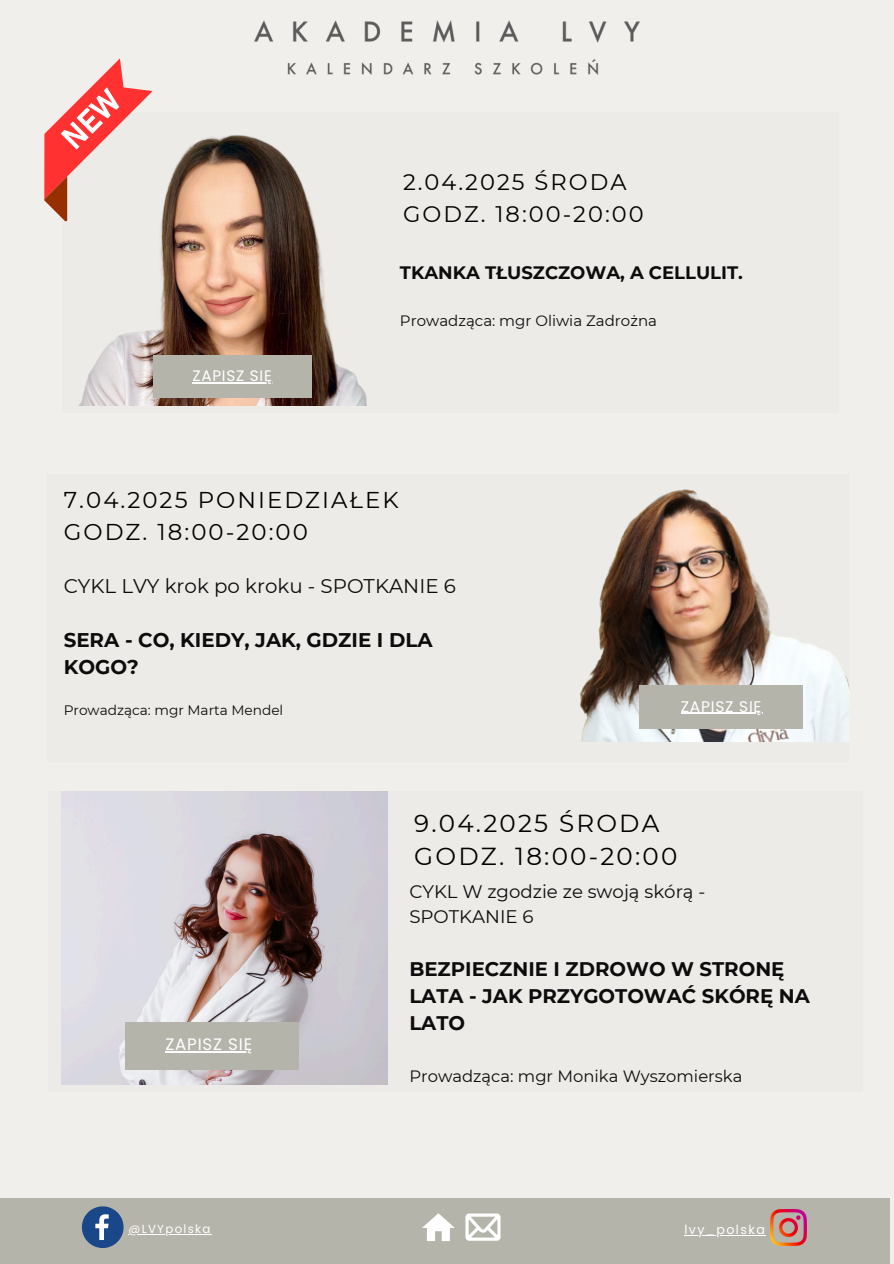
<style>
.page{position:relative;width:894px;height:1264px;background:#fff}
.page>*{position:absolute;margin:0;border:0;box-sizing:border-box;transform-origin:0 0}
.t1{font:24.6px/33.8px "Montserrat";letter-spacing:.09em;color:#000}
.t2{font:22.8px/31.5px "Montserrat";letter-spacing:.09em;color:#000}
.t3{font:22.5px/31.5px "Montserrat";letter-spacing:.09em;color:#000}
.t4{font:700 19.8px/27px "Montserrat";color:#0e0b0c}
.t5{font:19.8px "Montserrat";color:#0e0b0c}
.t6{font:700 19.65px/27px "Montserrat";color:#0e0b0c}
.t7{font:18.15px/24.8px "Montserrat";color:#0e0b0c}
.t8{font:700 18px "Montserrat";color:#0e0b0c}
.t9{font:16.65px "Poppins";letter-spacing:.05em;color:#fff}
.t10{font:16.35px "Montserrat";color:#0e0b0c}
.t11{font:15.45px "Poppins";letter-spacing:.05em;color:#fff}
.t12{font:15.15px "Poppins";letter-spacing:.05em;color:#fff}
.t13{font:15px "Montserrat";color:#0e0b0c}
.t14{font:13.65px "Montserrat";color:#0e0b0c}
.t15{font:12.6px "Poppins";letter-spacing:.11em;color:#fff}
.t16{font:11.7px "Poppins";letter-spacing:.11em;color:#fff}
</style>
<div class="page">
<div style="left:0;top:0;width:893px;height:1263px;background:#f1efeb"></div>
<img style="left:254px;top:21px;width:385px;height:54px">
<div style="left:0;top:1197px;width:889px;height:66px;background:#b4b4ab"></div>
<svg style="left:465px;top:1213px;width:35px;height:27px"></svg>
<svg style="left:422px;top:1213px;width:32px;height:27px"></svg>
<svg style="left:82px;top:1206px;width:41px;height:41px"></svg>
<img style="left:770px;top:1209px;width:36px;height:36px">
<hr style="left:128px;top:1233px;width:84px;height:1px;background:#fff">
<hr style="left:684px;top:1235px;width:82px;height:1px;background:#fff">
<div style="left:62px;top:113px;width:777px;height:300px;background:#ecebe7"></div>
<img style="left:79px;top:135px;width:288px;height:270px">
<div style="left:153px;top:355px;width:158px;height:43px;background:#b4b4ab"></div>
<svg style="left:44px;top:58px;width:108px;height:163px"></svg>
<hr style="left:192px;top:382px;width:80px;height:2px;background:#fff">
<div style="left:47px;top:474px;width:801px;height:288px;background:#ecebe7"></div>
<img style="left:579px;top:489px;width:270px;height:252px">
<div style="left:639px;top:685px;width:163px;height:44px;background:#b4b4ab"></div>
<hr style="left:680px;top:713px;width:82px;height:1px;background:#fff">
<div style="left:48px;top:792px;width:813px;height:299px;background:#ecebe7"></div>
<img style="left:61px;top:792px;width:326px;height:292px">
<div style="left:125px;top:1022px;width:173px;height:47px;background:#b4b4ab"></div>
<hr style="left:165px;top:1051px;width:88px;height:1px;background:#fff">
<h4 class="t3" style="left:403px;top:166px;width:242px">2.04.2025 ŚRODA<br>GODZ. 18:00-20:00</h4>
<h1 class="t12" style="left:192px;top:365px;width:81px">ZAPISZ SIĘ</h1>
<p class="t8" style="left:400px;top:261px;width:344px">TKANKA TŁUSZCZOWA, A CELLULIT.</p>
<p class="t13" style="left:400px;top:311px;width:258px">Prowadząca: mgr Oliwia Zadrożna</p>
<h5 class="t2" style="left:64px;top:484px;width:336px">7.04.2025 PONIEDZIAŁEK<br>GODZ. 18:00-20:00</h5>
<p class="t5" style="left:64px;top:574px;width:393px">CYKL LVY krok po kroku - SPOTKANIE 6</p>
<p class="t4" style="left:64px;top:626px;width:370px">SERA - CO, KIEDY, JAK, GDZIE I DLA<br>KOGO?</p>
<h4 class="t14" style="left:64px;top:701px;width:221px">Prowadząca: mgr Marta Mendel</h4>
<h2 class="t11" style="left:680px;top:695px;width:82px">ZAPISZ SIĘ</h2>
<h6 class="t9" style="left:165px;top:1032px;width:88px">ZAPISZ SIĘ</h6>
<p class="t1" style="left:414px;top:806px;width:264px">9.04.2025 ŚRODA<br>GODZ. 18:00-20:00</p>
<h1 class="t7" style="left:409px;top:879px;width:297px">CYKL W zgodzie ze swoją skórą -<br>SPOTKANIE 6</h1>
<h3 class="t6" style="left:409px;top:955px;width:402px">BEZPIECZNIE I ZDROWO W STRONĘ<br>LATA - JAK PRZYGOTOWAĆ SKÓRĘ NA<br>LATO</h3>
<h2 class="t10" style="left:409px;top:1065px;width:334px">Prowadząca: mgr Monika Wyszomierska</h2>
<p class="t16" style="left:128px;top:1220px;width:83px">@LVYpolska</p>
<p class="t15" style="left:684px;top:1220px;width:82px">lvy_polska</p>
</div>
